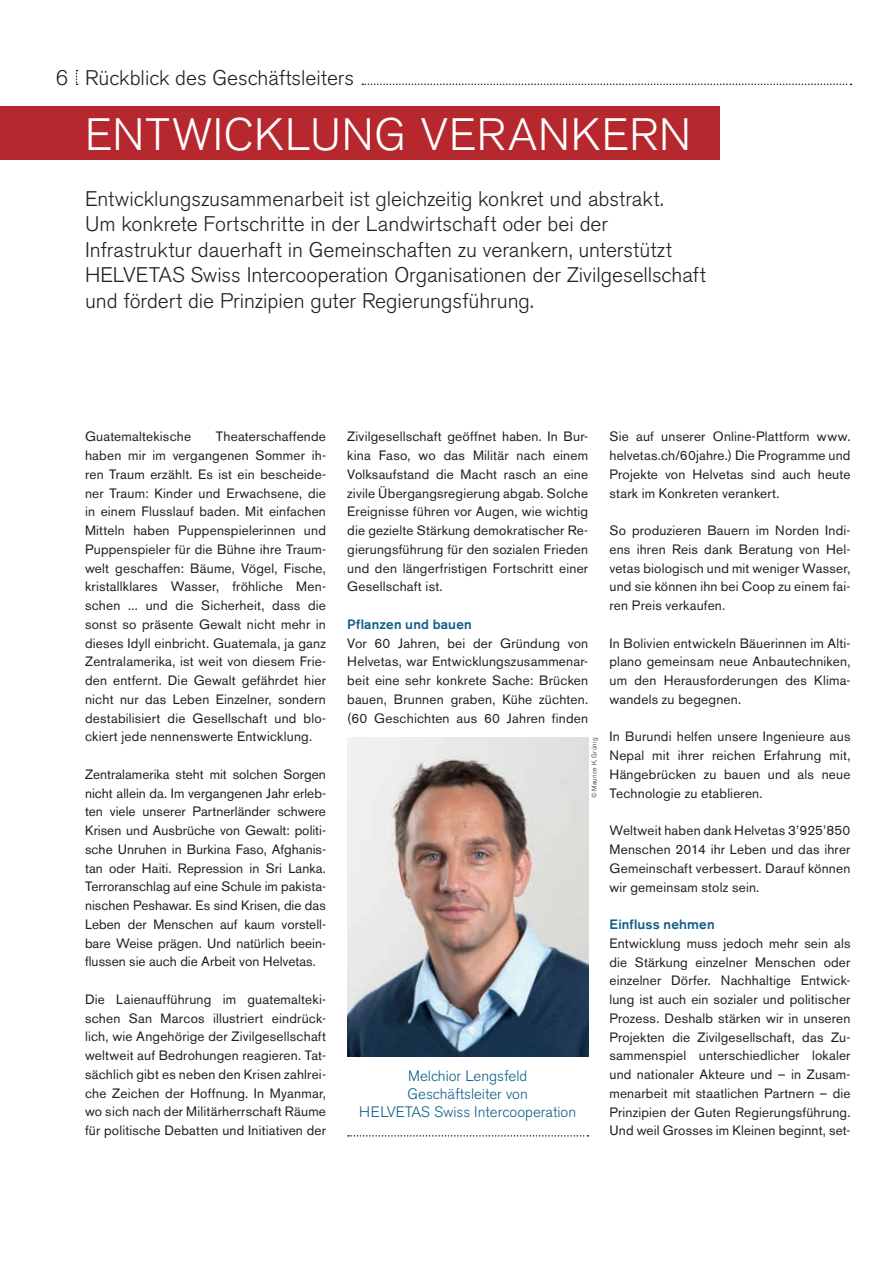
<style>
.page{position:relative;width:893px;height:1263px;background:#fff}
.page>*{position:absolute;margin:0;border:0;box-sizing:border-box;transform-origin:0 0}
.t1{font:300 45px "Akzidenz Grotesk BE";letter-spacing:.02em;color:#fff}
.t2{font:300 21px/25.5px "Akzidenz Grotesk BE";color:#231f20}
.t3{font:300 15px/18px "Akzidenz Grotesk BE";color:#0f5d88;text-align:center}
.t4{font:13.5px/18.8px "Akzidenz Grotesk BE";letter-spacing:.015em;color:#231f20;text-align:justify}
.t5{font:500 13.5px "Akzidenz Grotesk BE";letter-spacing:.015em;color:#0f5d88}
.t6{font:300 6.75px "Akzidenz Grotesk BE";letter-spacing:.025em;color:#231f20}
</style>
<div class="page">
<div style="left:0;top:106px;width:719px;height:54px;background:#b7282e"></div>
<svg style="left:362px;top:84px;width:489px;height:1px"></svg>
<svg style="left:76px;top:70px;width:2px;height:15px"></svg>
<svg style="left:348px;top:1135px;width:240px;height:1px"></svg>
<img style="left:347px;top:738px;width:241px;height:319px">
<h2 class="t2" style="left:56px;top:65px;width:300px">6 Rückblick des Geschäftsleiters</h2>
<h1 class="t1" style="left:85px;top:109px;width:607px">ENTWICKLUNG VERANKERN</h1>
<p class="t2" style="left:85px;top:186px;width:622px">Entwicklungszusammenarbeit ist gleichzeitig konkret und abstrakt.<br>Um konkrete Fortschritte in der Landwirtschaft oder bei der Infrastruktur dauerhaft in Gemeinschaften zu verankern, unterstützt HELVETAS Swiss Intercooperation Organisationen der Zivilgesellschaft und fördert die Prinzipien guter Regierungsführung.</p>
<p class="t4" style="left:85px;top:427px;width:108px">Guatemaltekische</p>
<p class="t4" style="left:85px;top:427px;width:242px;text-indent:131px">Theaterschaffende haben mir im vergangenen Sommer ih&shy;ren Traum erzählt. Es ist ein bescheide&shy;ner Traum: Kinder und Erwachsene, die in einem Flusslauf baden. Mit einfachen Mitteln haben Puppenspielerinnen und Puppenspieler für die Bühne ihre Traum&shy;welt geschaffen: Bäume, Vögel, Fische, kristallklares Wasser, fröhliche Men&shy;schen ... und die Sicherheit, dass die sonst so präsente Gewalt nicht mehr in dieses Idyll einbricht. Guatemala, ja ganz Zentralamerika, ist weit von diesem Frie&shy;den entfernt. Die Gewalt gefährdet hier nicht nur das Leben Einzelner, sondern destabilisiert die Gesellschaft und blo&shy;ckiert jede nennenswerte Entwicklung.</p>
<p class="t4" style="left:85px;top:765px;width:242px">Zentralamerika steht mit solchen Sorgen nicht allein da. Im vergangenen Jahr erleb&shy;ten viele unserer Partnerländer schwere Krisen und Ausbrüche von Gewalt: politi&shy;sche Unruhen in Burkina Faso, Afghanis&shy;tan oder Haiti. Repression in Sri Lanka.<br>Terroranschlag auf eine Schule im pakista&shy;nischen Peshawar. Es sind Krisen, die das Leben der Menschen auf kaum vorstell&shy;bare Weise prägen. Und natürlich beein&shy;flussen sie auch die Arbeit von Helvetas.</p>
<p class="t4" style="left:85px;top:990px;width:242px">Die Laienaufführung im guatemalteki&shy;schen San Marcos illustriert eindrück&shy;lich, wie Angehörige der Zivilgesellschaft weltweit auf Bedrohungen reagieren. Tat&shy;sächlich gibt es neben den Krisen zahlrei&shy;che Zeichen der Hoffnung. In Myanmar, wo sich nach der Militärherrschaft Räume für politische Debatten und Initiativen der</p>
<p class="t4" style="left:347px;top:427px;width:242px">Zivilgesellschaft geöffnet haben. In Bur&shy;kina Faso, wo das Militär nach einem Volksaufstand die Macht rasch an eine zivile Übergangsregierung abgab. Solche Ereignisse führen vor Augen, wie wichtig die gezielte Stärkung demokratischer Re&shy;gierungsführung für den sozialen Frieden und den längerfristigen Fortschritt einer Gesellschaft ist.</p>
<p class="t5" style="left:347px;top:616px;width:126px">Pflanzen und bauen</p>
<p class="t4" style="left:347px;top:634px;width:242px">Vor 60 Jahren, bei der Gründung von Helvetas, war Entwicklungszusammenar&shy;beit eine sehr konkrete Sache: Brücken bauen, Brunnen graben, Kühe züchten. (60 Geschichten aus 60 Jahren finden</p>
<p class="t6" style="left:590px;top:798px;width:62px;rotate:-90deg">© Maurice K. Grünig</p>
<p class="t3" style="left:359px;top:1067px;width:218px">Melchior Lengsfeld<br>Geschäftsleiter von<br>HELVETAS Swiss Intercooperation</p>
<p class="t4" style="left:609px;top:427px;width:242px">Sie auf unserer Online-Plattform www. helvetas.ch/60jahre.) Die Programme und Projekte von Helvetas sind auch heute stark im Konkreten verankert.</p>
<p class="t4" style="left:609px;top:521px;width:242px">So produzieren Bauern im Norden Indi&shy;ens ihren Reis dank Beratung von Hel&shy;vetas biologisch und mit weniger Wasser, und sie können ihn bei Coop zu einem fai&shy;ren Preis verkaufen.</p>
<p class="t4" style="left:609px;top:634px;width:242px">In Bolivien entwickeln Bäuerinnen im Alti&shy;plano gemeinsam neue Anbautechniken, um den Herausforderungen des Klima&shy;wandels zu begegnen.</p>
<p class="t4" style="left:609px;top:727px;width:242px">In Burundi helfen unsere Ingenieure aus Nepal mit ihrer reichen Erfahrung mit, Hängebrücken zu bauen und als neue Technologie zu etablieren.</p>
<p class="t4" style="left:609px;top:821px;width:242px">Weltweit haben dank Helvetas 3’925’850<br>Menschen 2014 ihr Leben und das ihrer Gemeinschaft verbessert. Darauf können wir gemeinsam stolz sein.</p>
<p class="t5" style="left:609px;top:916px;width:107px">Einfluss nehmen</p>
<p class="t4" style="left:609px;top:934px;width:242px">Entwicklung muss jedoch mehr sein als die Stärkung einzelner Menschen oder einzelner Dörfer. Nachhaltige Entwick&shy;lung ist auch ein sozialer und politischer Prozess. Deshalb stärken wir in unseren Projekten die Zivilgesellschaft, das Zu&shy;sammenspiel unterschiedlicher lokaler und nationaler Akteure und – in Zusam&shy;menarbeit mit staatlichen Partnern – die Prinzipien der Guten Regierungsführung.<br>Und weil Grosses im Kleinen beginnt, set-</p>
</div>
